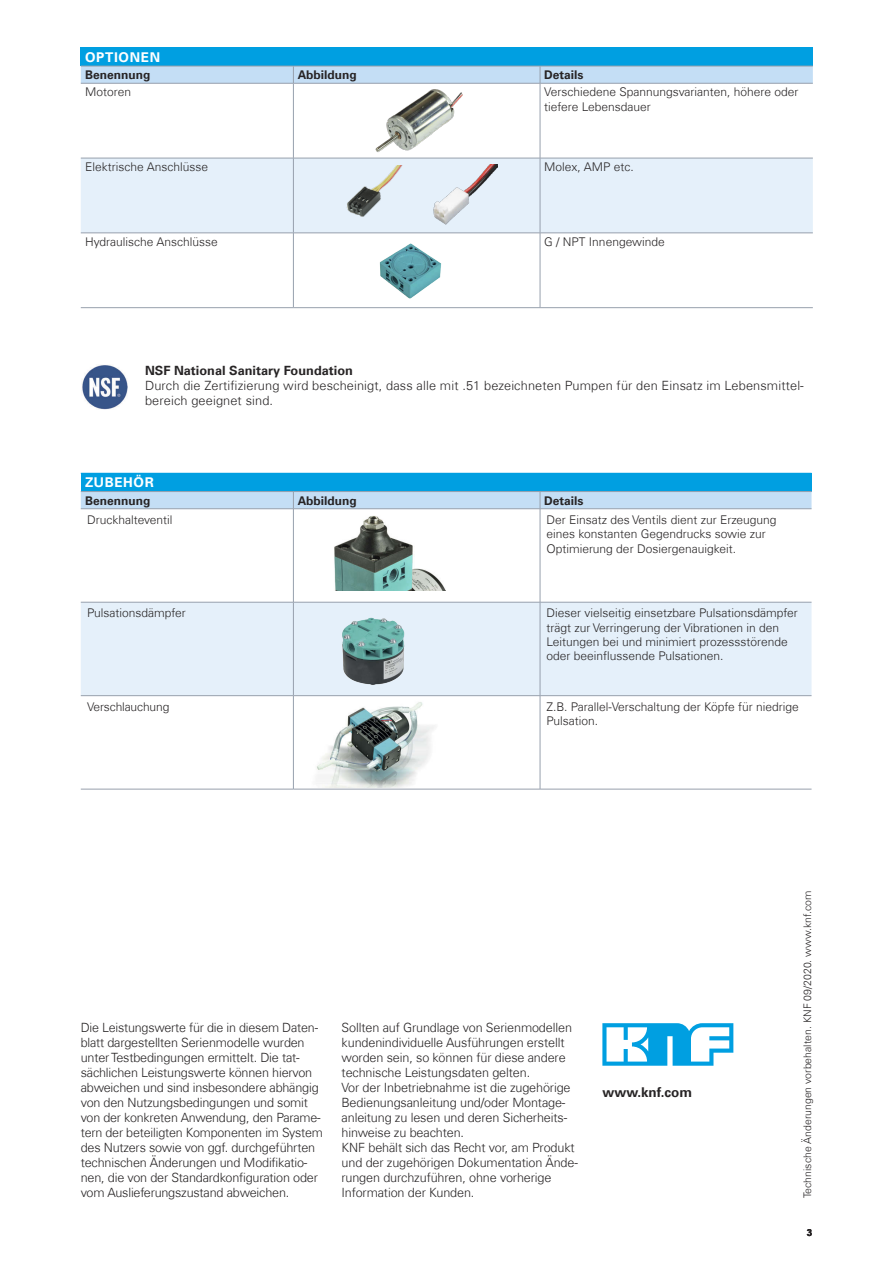
<style>
.page{position:relative;width:893px;height:1263px;background:#fff}
.page>*{position:absolute;margin:0;border:0;box-sizing:border-box;transform-origin:0 0}
.Titel_Headline_Tabel{font:700 13.5px "Univers Com 65";letter-spacing:.05em;color:#fff}
.Adresse_Firmenbezeic{font:700 13.5px "Univers Com 65";color:#272425}
.Fußzeile{font:300 12.75px/15px "Univers Com 45";letter-spacing:-.015em;color:#272425}
.KNF_COPY_regular_bla{font:300 12.75px/15px "Univers Com 45";letter-spacing:.01em;color:#272425}
.KNF_COPY_regular_bla-2{font:700 12.75px "Univers Com 65";color:#272425}
.Titel_Fließtext_Tabe{font:300 12px/14.4px "Univers Com 45";color:#272425}
.Titel_Kopfzeile_Tabe{font:700 12px "Univers Com 65";color:#272425}
.Druckkennung{font:300 10.5px "Univers Com 45";color:#272425}
.t1{font:700 9.75px "Arial";color:#272425}
</style>
<div class="page">
<div style="left:81px;top:473px;width:730px;height:18px;background:#009fe1"></div>
<div style="left:81px;top:603px;width:730px;height:92px;background:#e5f0fa"></div>
<svg style="left:81px;top:696px;width:730px;height:93px"></svg>
<hr style="left:293px;top:509px;width:1px;height:93px;background:#97a0ad">
<hr style="left:81px;top:602px;width:212px;height:1px;background:#97a0ad">
<hr style="left:293px;top:602px;width:247px;height:1px;background:#97a0ad">
<hr style="left:293px;top:602px;width:1px;height:93px;background:#97a0ad">
<hr style="left:293px;top:696px;width:1px;height:93px;background:#97a0ad">
<hr style="left:81px;top:695px;width:212px;height:1px;background:#97a0ad">
<hr style="left:81px;top:789px;width:212px;height:1px;background:#97a0ad">
<hr style="left:293px;top:695px;width:247px;height:1px;background:#97a0ad">
<hr style="left:293px;top:789px;width:247px;height:1px;background:#97a0ad">
<svg style="left:81px;top:491px;width:730px;height:18px;background:#bfd8ee"></svg>
<hr style="left:540px;top:508px;width:271px;height:1px;background:#97a0ad">
<hr style="left:540px;top:509px;width:1px;height:93px;background:#97a0ad">
<hr style="left:540px;top:602px;width:271px;height:1px;background:#97a0ad">
<hr style="left:540px;top:602px;width:1px;height:93px;background:#97a0ad">
<hr style="left:540px;top:695px;width:271px;height:1px;background:#97a0ad">
<hr style="left:540px;top:696px;width:1px;height:93px;background:#97a0ad">
<hr style="left:540px;top:789px;width:271px;height:1px;background:#97a0ad">
<svg style="left:602px;top:1023px;width:131px;height:43px"></svg>
<img style="left:82px;top:365px;width:45px;height:45px">
<img style="left:334px;top:516px;width:112px;height:74px">
<img style="left:335px;top:613px;width:78px;height:77px">
<img style="left:295px;top:699px;width:154px;height:88px">
<div style="left:81px;top:48px;width:732px;height:18px;background:#009fe1"></div>
<div style="left:81px;top:159px;width:732px;height:74px;background:#e5f0fa"></div>
<hr style="left:293px;top:83px;width:247px;height:1px;background:#97a0ad">
<hr style="left:293px;top:233px;width:247px;height:1px;background:#97a0ad">
<hr style="left:293px;top:307px;width:247px;height:1px;background:#97a0ad">
<hr style="left:293px;top:158px;width:247px;height:1px;background:#97a0ad">
<hr style="left:81px;top:83px;width:212px;height:1px;background:#97a0ad">
<hr style="left:293px;top:83px;width:1px;height:75px;background:#97a0ad">
<hr style="left:81px;top:158px;width:212px;height:1px;background:#97a0ad">
<hr style="left:293px;top:158px;width:1px;height:75px;background:#97a0ad">
<hr style="left:81px;top:233px;width:212px;height:1px;background:#97a0ad">
<hr style="left:293px;top:233px;width:1px;height:74px;background:#97a0ad">
<hr style="left:81px;top:307px;width:212px;height:1px;background:#97a0ad">
<svg style="left:81px;top:66px;width:732px;height:17px;background:#c1daf1"></svg>
<hr style="left:540px;top:83px;width:273px;height:1px;background:#97a0ad">
<hr style="left:540px;top:83px;width:1px;height:75px;background:#97a0ad">
<hr style="left:540px;top:158px;width:273px;height:1px;background:#97a0ad">
<hr style="left:540px;top:158px;width:1px;height:75px;background:#97a0ad">
<hr style="left:540px;top:233px;width:273px;height:1px;background:#97a0ad">
<hr style="left:540px;top:233px;width:1px;height:74px;background:#97a0ad">
<hr style="left:540px;top:307px;width:273px;height:1px;background:#97a0ad">
<img style="left:375px;top:89px;width:88px;height:63px">
<img style="left:379px;top:243px;width:63px;height:56px">
<img style="left:332px;top:166px;width:74px;height:63px">
<img style="left:422px;top:165px;width:75px;height:69px">
<p class="Titel_Headline_Tabel" style="left:85px;top:49px;width:77px">OPTIONEN</p>
<p class="Titel_Kopfzeile_Tabe" style="left:85px;top:68px;width:67px">Benennung</p>
<p class="Titel_Kopfzeile_Tabe" style="left:298px;top:68px;width:61px">Abbildung</p>
<p class="Titel_Kopfzeile_Tabe" style="left:544px;top:68px;width:41px">Details</p>
<p class="Titel_Fließtext_Tabe" style="left:85px;top:85px;width:48px">Motoren</p>
<p class="Titel_Fließtext_Tabe" style="left:544px;top:85px;width:256px">Verschiedene Spannungsvarianten, höhere oder tiefere Lebensdauer</p>
<p class="Titel_Fließtext_Tabe" style="left:85px;top:160px;width:125px">Elektrische Anschlüsse</p>
<p class="Titel_Fließtext_Tabe" style="left:544px;top:160px;width:91px">Molex, AMP etc.</p>
<p class="Titel_Fließtext_Tabe" style="left:85px;top:234px;width:134px">Hydraulische Anschlüsse</p>
<p class="Titel_Fließtext_Tabe" style="left:544px;top:234px;width:122px">G / NPT Innengewinde</p>
<p class="KNF_COPY_regular_bla-2" style="left:145px;top:363px;width:209px">NSF National Sanitary Foundation</p>
<p class="KNF_COPY_regular_bla" style="left:145px;top:378px;width:660px">Durch die Zertifizierung wird bescheinigt, dass alle mit .51 bezeichneten Pumpen für den Einsatz im Lebensmittel&shy;bereich geeignet sind.</p>
<p class="Titel_Headline_Tabel" style="left:85px;top:474px;width:70px">ZUBEHÖR</p>
<p class="Titel_Kopfzeile_Tabe" style="left:85px;top:493px;width:67px">Benennung</p>
<p class="Titel_Kopfzeile_Tabe" style="left:298px;top:493px;width:61px">Abbildung</p>
<p class="Titel_Kopfzeile_Tabe" style="left:544px;top:493px;width:41px">Details</p>
<p class="Titel_Fließtext_Tabe" style="left:87px;top:512px;width:87px">Druckhalteventil</p>
<p class="Titel_Fließtext_Tabe" style="left:546px;top:512px;width:232px">Der Einsatz des Ventils dient zur Erzeugung eines konstanten Gegendrucks sowie zur<br>Optimierung der Dosiergenauigkeit.</p>
<p class="Titel_Fließtext_Tabe" style="left:87px;top:606px;width:100px">Pulsationsdämpfer</p>
<p class="Titel_Fließtext_Tabe" style="left:546px;top:606px;width:253px">Dieser vielseitig einsetzbare Pulsationsdämpfer trägt zur Verringerung der Vibrationen in den Leitungen bei und minimiert prozessstörende oder beeinflussende Pulsationen.</p>
<p class="Titel_Fließtext_Tabe" style="left:87px;top:699px;width:84px">Verschlauchung</p>
<p class="Titel_Fließtext_Tabe" style="left:546px;top:699px;width:254px">Z.B. Parallel-Verschaltung der Köpfe für niedrige<br>Pulsation.</p>
<p class="Fußzeile" style="left:81px;top:1020px;width:244px">Die Leistungswerte für die in diesem Daten&shy;blatt dargestellten Serienmodelle wurden unter Testbedingungen ermittelt. Die tat&shy;sächlichen Leistungswerte können hiervon abweichen und sind insbesondere abhängig von den Nutzungsbedingungen und somit von der konkreten Anwendung, den Parame&shy;tern der beteiligten Komponenten im System des Nutzers sowie von ggf. durchgeführten technischen Änderungen und Modifikatio&shy;nen, die von der Standardkonfiguration oder vom Auslieferungszustand abweichen.</p>
<p class="Fußzeile" style="left:342px;top:1020px;width:232px">Sollten auf Grundlage von Serienmodellen kundenindividuelle Ausführungen erstellt worden sein, so können für diese andere technische Leistungsdaten gelten.</p>
<p class="Fußzeile" style="left:342px;top:1080px;width:231px">Vor der Inbetriebnahme ist die zugehörige Bedienungsanleitung und/oder Montage&shy;anleitung zu lesen und deren Sicherheits&shy;hinweise zu beachten.</p>
<p class="Fußzeile" style="left:342px;top:1140px;width:238px">KNF behält sich das Recht vor, am Produkt und der zugehörigen Dokumentation Ände&shy;rungen durchzuführen, ohne vorherige Information der Kunden.</p>
<p class="Adresse_Firmenbezeic" style="left:602px;top:1084px;width:91px">www.knf.com</p>
<p class="Druckkennung" style="left:801px;top:1198px;width:309px;rotate:-90deg">Technische Änderungen vorbehalten. KNF 09/2020. www.knf.com</p>
<p class="t1" style="left:807px;top:1226px;width:7px">3</p>
</div>
